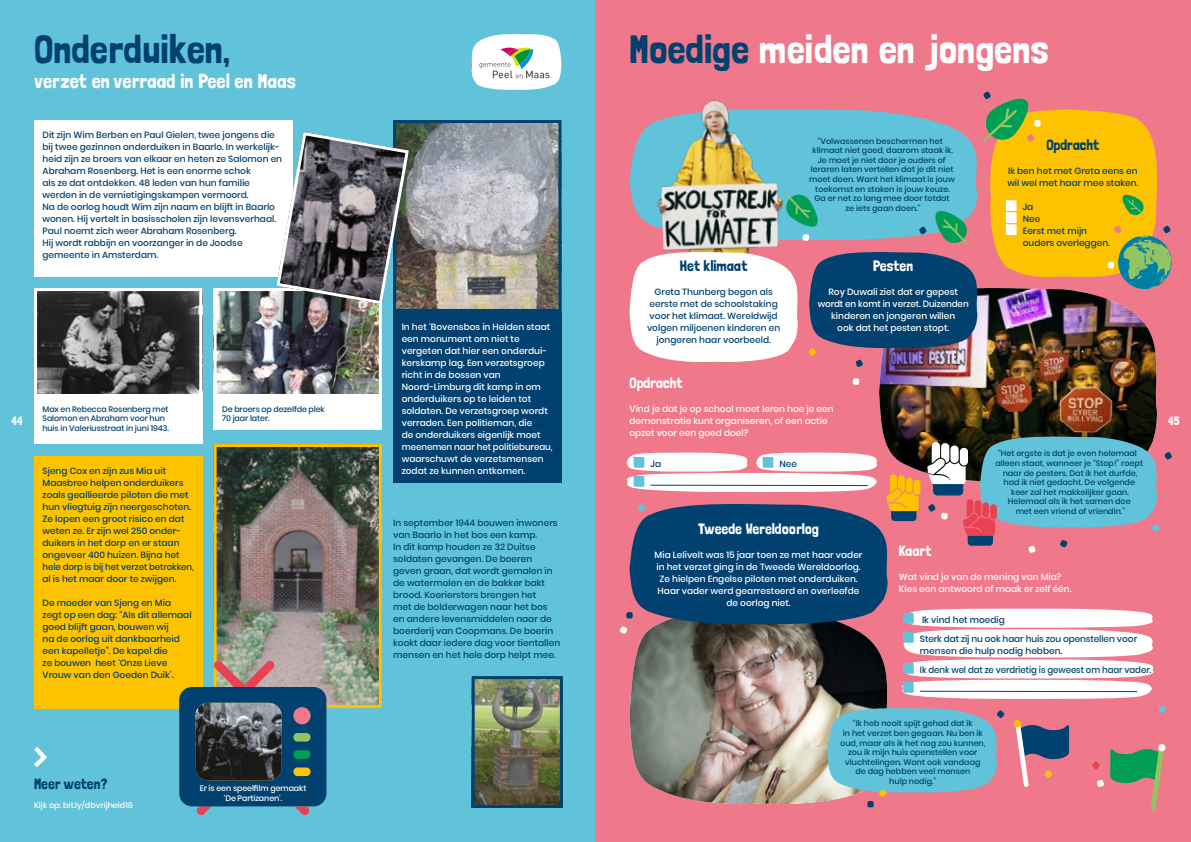
<style>
.page{position:relative;width:1191px;height:842px;background:#fff}
.page>*{position:absolute;margin:0;border:0;box-sizing:border-box;transform-origin:0 0}
.t1{font:40px "Londrina Solid";color:#fff}
.KOP_40pt{font:40px "Londrina Solid";color:#004170}
.KOP_40pt-2{font:20px "Londrina Solid";color:#fff}
.KOP_15pt{font:15px "Londrina Solid";color:#fff}
.KOP_15pt-2{font:15px "Londrina Solid";color:#004170}
.t2{font:12px "Londrina Solid";color:#fff}
.BODY_Tekst{font:500 9px/12px "Poppins";color:#004170}
.BODY_Tekst-2{font:500 9px/12px "Poppins";color:#fff}
.BODY_Tekst-3{font:500 9px "Poppins";color:#004170;scale:.96 1}
.BODY_Onderschrift{font:500 8px/9.6px "Poppins";color:#004170;text-align:center}
.BODY_Onderschrift-2{font:500 8px/9.6px "Poppins";letter-spacing:-.01em;color:#fff;text-align:center}
.s1{color:#004170}
</style>
<div class="page">
<div style="left:0;top:0;width:595px;height:842px;background:#61c3d9"></div>
<div style="left:595px;top:0;width:596px;height:842px;background:#ef798a"></div>
<img style="left:879px;top:367px;width:278px;height:66px">
<img style="left:397px;top:124px;width:160px;height:184px">
<div style="left:393px;top:120px;width:168px;height:192px;border:3px solid #004170"></div>
<img style="left:218px;top:292px;width:160px;height:103px">
<div style="left:214px;top:288px;width:168px;height:117px;border:3px solid #fff"></div>
<img style="left:38px;top:292px;width:160px;height:103px">
<div style="left:34px;top:288px;width:168px;height:115px;border:3px solid #fff"></div>
<div style="left:34px;top:120px;width:258px;height:156px;background:#fff"></div>
<div style="left:393px;top:312px;width:168px;height:170px;background:#004170"></div>
<div style="left:34px;top:456px;width:168px;height:252px;background:#fdc300"></div>
<div style="left:34px;top:395px;width:168px;height:49px;background:#fff"></div>
<div style="left:214px;top:395px;width:168px;height:35px;background:#fff"></div>
<svg style="left:34px;top:747px;width:13px;height:20px"></svg>
<svg style="left:275px;top:130px;width:135px;height:176px"></svg>
<img style="left:218px;top:448px;width:160px;height:256px">
<div style="left:214px;top:444px;width:168px;height:264px;border:3px solid #fdc300"></div>
<img style="left:475px;top:680px;width:84px;height:124px">
<div style="left:471px;top:676px;width:92px;height:132px;border:3px solid #004170"></div>
<svg style="left:179px;top:660px;width:147px;height:155px;background:#3e657b"></svg>
<img style="left:195px;top:703px;width:87px;height:77px">
<div style="left:293px;top:707px;width:17px;height:17px;background:#ef798a;border-radius:50%"></div>
<div style="left:293px;top:733px;width:17px;height:9px;background:#93c462;border-radius:4px"></div>
<div style="left:293px;top:750px;width:17px;height:9px;background:#009e55;border-radius:4px"></div>
<div style="left:293px;top:767px;width:17px;height:9px;background:#fdc300;border-radius:4px"></div>
<img style="left:629px;top:699px;width:258px;height:105px">
<svg style="left:471px;top:34px;width:90px;height:56px;background:#dceae8"></svg>
<svg style="left:852px;top:378px;width:7px;height:7px"></svg>
<svg style="left:1097px;top:780px;width:6px;height:7px"></svg>
<svg style="left:1158px;top:706px;width:7px;height:7px"></svg>
<svg style="left:1092px;top:761px;width:7px;height:8px"></svg>
<svg style="left:827px;top:705px;width:178px;height:102px"></svg>
<img style="left:629px;top:92px;width:543px;height:275px">
<svg style="left:619px;top:433px;width:552px;height:266px"></svg>
<svg style="left:1015px;top:725px;width:54px;height:62px"></svg>
<div style="left:1013px;top:720px;width:8px;height:7px;background:#fdc300;border-radius:50%"></div>
<svg style="left:1110px;top:749px;width:53px;height:62px"></svg>
<div style="left:1158px;top:744px;width:7px;height:7px;background:#fff;border-radius:50%"></div>
<p class="KOP_40pt" style="left:34px;top:26px;width:198px">Onderduiken,</p>
<p class="KOP_40pt-2" style="left:34px;top:69px;width:263px">verzet en verraad in Peel en Maas</p>
<p class="t1" style="left:629px;top:26px;width:421px"><span class="s1">Moedige</span> meiden en jongens</p>
<p class="BODY_Tekst" style="left:43px;top:129px;width:241px">Dit zijn Wim Berben en Paul Gielen, twee jongens die bij twee gezinnen onderduiken in Baarlo. In werkelijk&shy;heid zijn ze broers van elkaar en heten ze Salomon en Abraham Rosenberg. Het is een enorme schok<br>als ze dat ontdekken. 48 leden van hun familie werden in de vernietigingskampen vermoord.<br>Na de oorlog houdt Wim zijn naam en blijft in Baarlo wonen. Hij vertelt in basisscholen zijn levensverhaal.<br>Paul noemt zich weer Abraham Rosenberg.<br>Hij wordt rabbijn en voorzanger in de Joodse gemeente in Amsterdam.</p>
<p class="BODY_Onderschrift" style="left:809px;top:136px;width:147px">“Volwassenen beschermen het klimaat niet goed, daarom staak ik.<br>Je moet je niet door je ouders of leraren laten vertellen dat je dit niet moet doen. Want het klimaat is jouw toekomst en staken is jouw keuze.<br>Ga er net zo lang mee door totdat ze iets gaan doen.”</p>
<p class="KOP_15pt-2" style="left:1046px;top:136px;width:54px">Opdracht</p>
<p class="BODY_Tekst" style="left:1007px;top:165px;width:132px">Ik ben het met Greta eens en wil wel met haar mee staken.</p>
<p class="BODY_Tekst" style="left:1022px;top:201px;width:12px">Ja</p>
<p class="BODY_Tekst" style="left:1022px;top:213px;width:19px">Nee</p>
<p class="BODY_Tekst" style="left:1022px;top:225px;width:89px">Eerst met mijn ouders overleggen.</p>
<p class="KOP_15pt" style="left:873px;top:257px;width:42px">Pesten</p>
<p class="BODY_Tekst-2" style="left:817px;top:286px;width:153px;text-align:center">Roy Duwali ziet dat er gepest wordt en komt in verzet. Duizenden kinderen en jongeren willen<br>ook dat het pesten stopt.</p>
<p class="KOP_15pt-2" style="left:680px;top:257px;width:69px">Het klimaat</p>
<p class="BODY_Tekst" style="left:647px;top:286px;width:135px;text-align:center">Greta Thunberg begon als eerste met de schoolstaking voor het klimaat. Wereldwijd volgen miljoenen kinderen en jongeren haar voorbeeld.</p>
<p class="BODY_Tekst-2" style="left:402px;top:321px;width:152px">In het ‘Bovensbos in Helden staat een monument om niet te vergeten dat hier een onderdui&shy;kerskamp lag. Een verzetsgroep richt in de bossen van<br>Noord-Limburg dit kamp in om onderduikers op te leiden tot soldaten. De verzetsgroep wordt verraden. Een politieman, die<br>de onderduikers eigenlijk moet meenemen naar het politiebureau, waarschuwt de verzetsmensen</p>
<p class="KOP_15pt" style="left:629px;top:374px;width:54px">Opdracht</p>
<p class="BODY_Tekst-2" style="left:629px;top:403px;width:206px">Vind je dat je op school moet leren hoe je een demonstratie kunt organiseren, of een actie opzet voor een goed doel?</p>
<p class="BODY_Tekst" style="left:650px;top:458px;width:12px">Ja</p>
<p class="BODY_Tekst" style="left:779px;top:458px;width:19px">Nee</p>
<p class="BODY_Onderschrift" style="left:43px;top:404px;width:128px;text-align:left">Max en Rebecca Rosenberg met<br>Salomon en Abraham voor hun huis in Valeriusstraat in juni 1943.</p>
<p class="BODY_Onderschrift" style="left:222px;top:404px;width:104px;text-align:left">De broers op dezelfde plek<br>70 jaar later.</p>
<h3 class="t2" style="left:11px;top:414px;width:13px">44</h3>
<h3 class="t2" style="left:1168px;top:414px;width:13px">45</h3>
<p class="BODY_Onderschrift" style="left:995px;top:449px;width:149px">“Het ergste is dat je even helemaal alleen staat, wanneer je “Stop!” roept naar de pesters. Dat ik het durfde, had ik niet gedacht. De volgende keer zal het makkelijker gaan.<br>Helemaal als ik het samen doe<br>met een vriend of vriendin.”</p>
<p class="BODY_Tekst" style="left:43px;top:465px;width:125px">Sjeng Cox en zijn zus Mia uit</p>
<p class="BODY_Tekst-2" style="left:402px;top:465px;width:125px">zodat ze kunnen ontkomen.</p>
<p class="BODY_Tekst" style="left:43px;top:477px;width:153px">Maasbree helpen onderduikers zoals geallieerde piloten die met hun vliegtuig zijn neergeschoten.<br>Ze lopen een groot risico en dat weten ze. Er zijn wel 250 onder&shy;duikers in het dorp en er staan ongeveer 400 huizen. Bijna het hele dorp is bij het verzet betrokken, al is het maar door te zwijgen.</p>
<p class="BODY_Tekst" style="left:43px;top:597px;width:151px">De moeder van Sjeng en Mia zegt op een dag: “Als dit allemaal goed blijft gaan, bouwen wij<br>na de oorlog uit dankbaarheid een kapelletje”. De kapel die<br>ze bouwen heet ‘Onze Lieve<br>Vrouw van den Goeden Duik’.</p>
<p class="BODY_Tekst" style="left:393px;top:516px;width:168px">In september 1944 bouwen inwoners van Baarlo in het bos een kamp.<br>In dit kamp houden ze 32 Duitse soldaten gevangen. De boeren geven graan, dat wordt gemalen in de watermolen en de bakker bakt brood. Koeriersters brengen het<br>met de bolderwagen naar het bos en andere levensmiddelen naar de boerderij van Coopmans. De boerin kookt daar iedere dag voor tientallen mensen en het hele dorp helpt mee.</p>
<p class="KOP_15pt" style="left:698px;top:519px;width:122px">Tweede Wereldoorlog</p>
<p class="BODY_Tekst-2" style="left:654px;top:548px;width:209px;text-align:center">Mia Lelivelt was 15 jaar toen ze met haar vader in het verzet ging in de Tweede Wereldoorlog.<br>Ze hielpen Engelse piloten met onderduiken.<br>Haar vader werd gearresteerd en overleefde de oorlog niet.</p>
<p class="KOP_15pt" style="left:899px;top:542px;width:34px">Kaart</p>
<p class="BODY_Tekst-2" style="left:899px;top:571px;width:164px">Wat vind je van de mening van Mia?</p>
<p class="BODY_Tekst-2" style="left:899px;top:583px;width:174px">Kies een antwoord of maak er zelf één.</p>
<p class="BODY_Tekst" style="left:922px;top:614px;width:84px">Ik vind het moedig</p>
<p class="BODY_Tekst" style="left:920px;top:633px;width:219px">Sterk dat zij nu ook haar huis zou openstellen voor mensen die hulp nodig hebben.</p>
<p class="BODY_Tekst-3" style="left:920px;top:664px;width:242px">Ik denk wel dat ze verdrietig is geweest om haar vader.</p>
<p class="KOP_15pt-2" style="left:34px;top:775px;width:75px">Meer weten?</p>
<p class="BODY_Onderschrift-2" style="left:34px;top:800px;width:100px">Kijk op: bit.ly/dbvrijheid18</p>
<p class="BODY_Onderschrift-2" style="left:200px;top:783px;width:108px">Er is een speelfilm gemaakt ‘De Partizanen’.</p>
<p class="BODY_Onderschrift" style="left:840px;top:719px;width:147px">“Ik heb nooit spijt gehad dat ik<br>in het verzet ben gegaan. Nu ben ik oud, maar als ik het nog zou kunnen, zou ik mijn huis openstellen voor vluchtelingen. Want ook vandaag de dag hebben veel mensen<br>hulp nodig.”</p>
</div>
